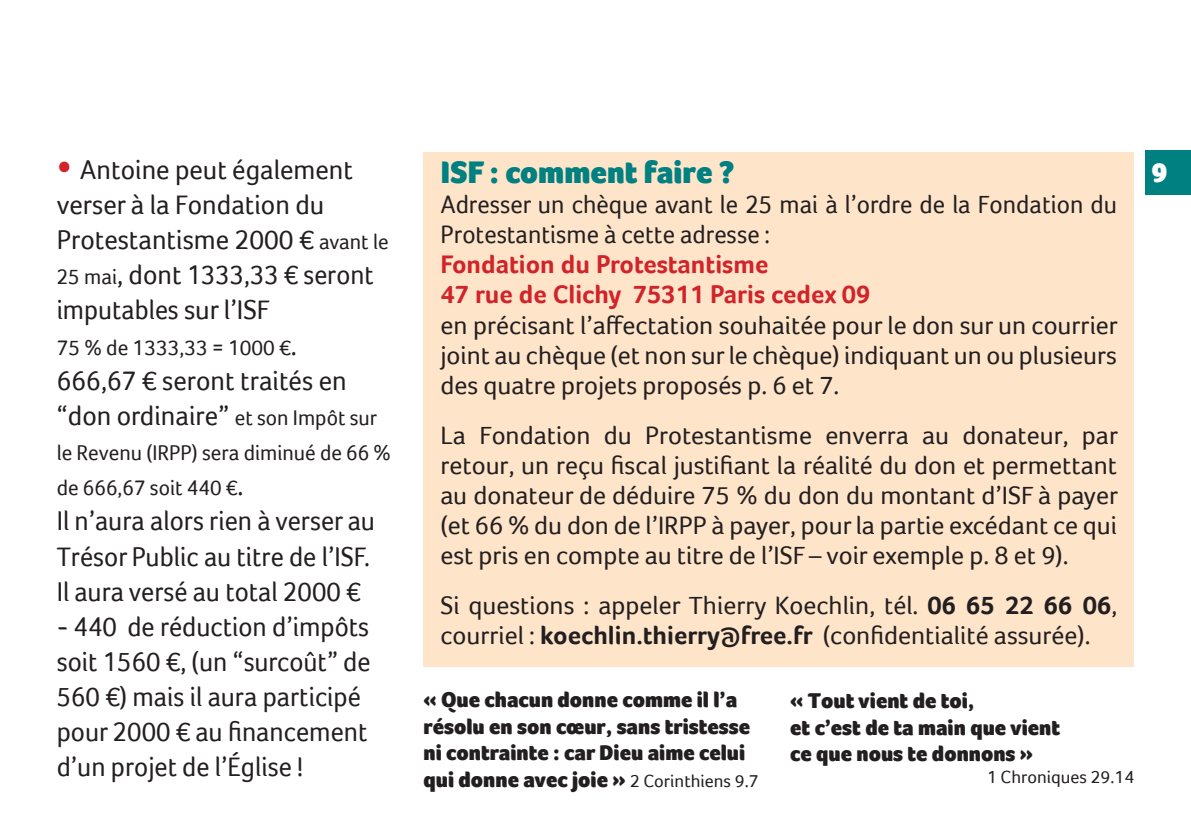
<style>
.page{position:relative;width:1191px;height:840px;background:#fff}
.page>*{position:absolute;margin:0;border:0;box-sizing:border-box;transform-origin:0 0}
.t1{font:900 32px "Foco";color:#008080}
.t2{font:28px/35.2px "Foco";color:#231f20;scale:.94 1}
.t3{font:28px/35.2px "Foco";color:#231f20;scale:.96 1}
.t4{font:900 28px "Foco";color:#fff}
.t5{font:26px/30px "Foco";color:#231f20;text-align:justify}
.t6{font:26px/30px "Foco";color:#231f20;scale:.95 1}
.t7{font:700 26px/30px "Foco";color:#d1232a}
.t8{font:900 22px/26.4px "Foco";color:#231f20}
.t9{font:22px/35.2px "Foco";color:#231f20;scale:.96 1}
.t10{font:22px "Foco";color:#231f20}
.t11{font:18px "Foco";color:#231f20}
.s1{font-size:40px;color:#d1232a}
.s2{font-size:22px}
.s3{font-size:28px}
.s4{font-weight:700}
.s5{font-weight:400;font-size:18px}
</style>
<div class="page">
<div style="left:1145px;top:150px;width:46px;height:45px;background:#008080"></div>
<div style="left:423px;top:152px;width:711px;height:514px;background:#fee5ca"></div>
<p class="t3" style="left:57px;top:151px;width:310px"><span class="s1">•</span> Antoine peut également</p>
<p class="t4" style="left:1151px;top:156px;width:18px">9</p>
<p class="t3" style="left:57px;top:186px;width:347px">verser à la Fondation du<br>Protestantisme 2000 € <span class="s2">avant le<br>25 mai</span>, dont 1333,33 € seront imputables sur l’ISF</p>
<p class="t10" style="left:57px;top:334px;width:242px">75 % de 1333,33 = 1000 €<span class="s3">.</span></p>
<p class="t3" style="left:57px;top:362px;width:335px">666,67 € seront traités en “don ordinaire” <span class="s2">et son Impôt sur</span></p>
<p class="t9" style="left:57px;top:434px;width:350px">le Revenu (IRPP) sera diminué de 66 % de 666,67 soit 440 €<span class="s3">.</span></p>
<p class="t2" style="left:57px;top:503px;width:340px">Il n’aura alors rien à verser au<br>Trésor Public au titre de l’ISF.<br>Il aura versé au total 2000 €</p>
<p class="t2" style="left:57px;top:608px;width:335px">- 440 de réduction d’impôts soit 1560 €, (un “surcoût” de<br>560 €) mais il aura participé pour 2000 € au financement d’un projet de l’Église !</p>
<p class="t1" style="left:440px;top:154px;width:296px">ISF : comment faire ?</p>
<p class="t6" style="left:440px;top:189px;width:714px">Adresser un chèque avant le 25 mai à l’ordre de la Fondation du<br>Protestantisme à cette adresse :</p>
<p class="t7" style="left:440px;top:249px;width:431px">Fondation du Protestantisme<br>47 rue de Clichy 75311 Paris cedex 09</p>
<p class="t5" style="left:440px;top:309px;width:679px">en précisant l’affectation souhaitée pour le don sur un courrier joint au chèque (et non sur le chèque) indiquant un ou plusieurs des quatre projets proposés p. 6 et 7.</p>
<p class="t5" style="left:440px;top:419px;width:679px">La Fondation du Protestantisme enverra au donateur, par retour, un reçu fiscal justifiant la réalité du don et permettant au donateur de déduire 75 % du don du montant d’ISF à payer (et 66 % du don de l’IRPP à payer, pour la partie excédant ce qui est pris en compte au titre de l’ISF – voir exemple p. 8 et 9).</p>
<p class="t5" style="left:440px;top:589px;width:678px">Si questions : appeler Thierry Koechlin, tél. <span class="s4">06 65 22 66 06</span>, courriel : <span class="s4">koechlin.thierry@free.fr</span> (confidentialité assurée).</p>
<p class="t8" style="left:423px;top:686px;width:337px">« Que chacun donne comme il l’a résolu en son cœur, sans tristesse ni contrainte : car Dieu aime celui qui donne avec joie » <span class="s5">2 Corinthiens 9.7</span></p>
<p class="t8" style="left:790px;top:687px;width:271px">« Tout vient de toi,<br>et c’est de ta main que vient ce que nous te donnons »</p>
<p class="t11" style="left:987px;top:765px;width:149px">1 Chroniques 29.14</p>
</div>
